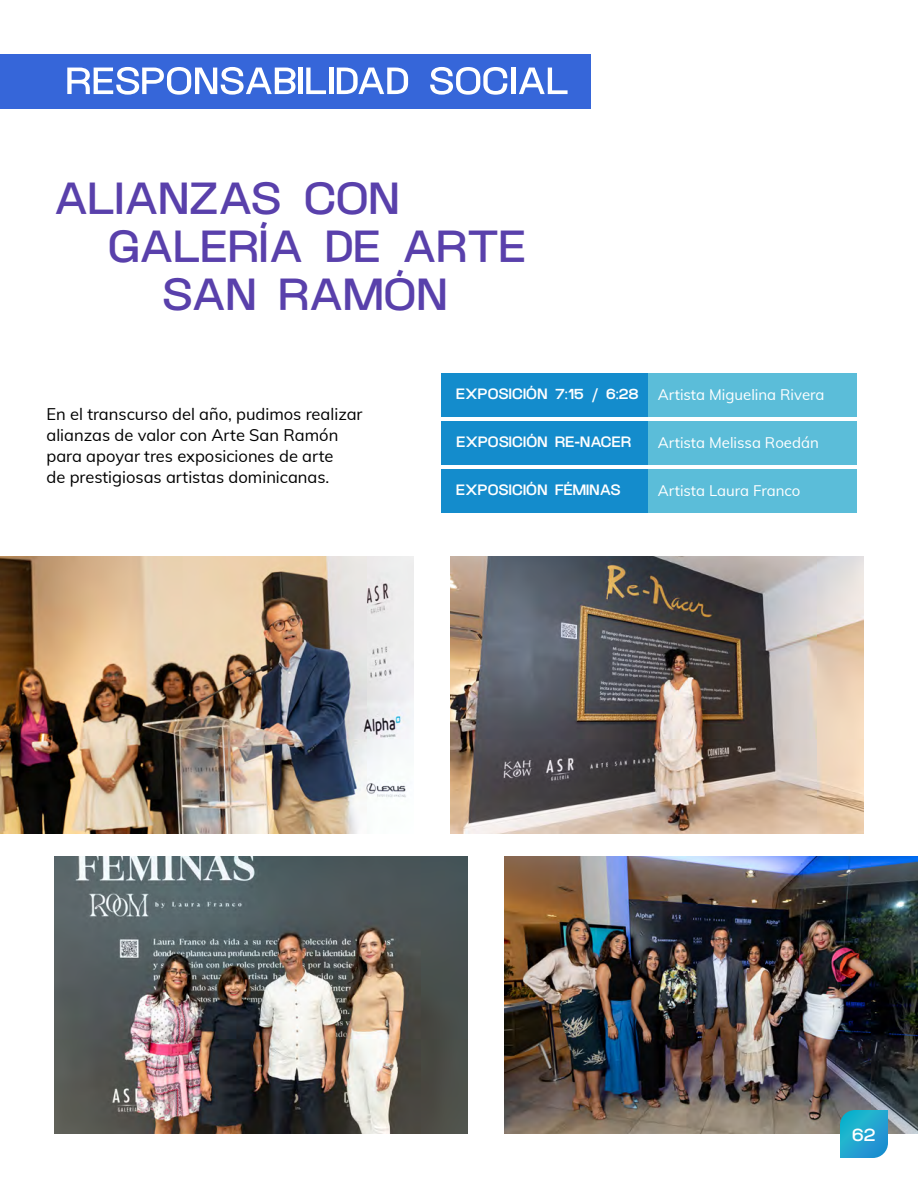
<style>
.page{position:relative;width:918px;height:1188px;background:#fff}
.page>*{position:absolute;margin:0;border:0;box-sizing:border-box;transform-origin:0 0}
.t1{font:600 45px "Clover Grotesk";color:#5940ab}
.t2{font:600 18px "Clover Grotesk";color:#fff}
.t3{font:16.5px/21px "Mulish";color:#000}
.t4{font:15px "Mulish";color:#fff}
.t5{font:700 15px "Clover Grotesk";color:#fff}
</style>
<div class="page">
<div style="left:441px;top:374px;width:212px;height:43px;background:#148ccc"></div>
<div style="left:441px;top:421px;width:212px;height:44px;background:#148ccc"></div>
<div style="left:441px;top:469px;width:212px;height:44px;background:#148ccc"></div>
<div style="left:648px;top:374px;width:208px;height:43px;background:#5bbdd9"></div>
<div style="left:648px;top:421px;width:208px;height:44px;background:#5bbdd9"></div>
<div style="left:648px;top:469px;width:208px;height:44px;background:#5bbdd9"></div>
<img style="left:0;top:556px;width:414px;height:278px">
<img style="left:54px;top:856px;width:414px;height:278px">
<img style="left:450px;top:556px;width:414px;height:278px">
<img style="left:504px;top:856px;width:414px;height:278px">
<div style="left:0;top:54px;width:591px;height:55px;background:#3666d9"></div>
<svg style="left:67px;top:67px;width:229px;height:28px"></svg>
<hr style="left:299px;top:68px;width:4px;height:26px;background:#fff">
<svg style="left:306px;top:68px;width:20px;height:26px"></svg>
<hr style="left:329px;top:68px;width:4px;height:26px;background:#fff">
<svg style="left:337px;top:68px;width:71px;height:26px"></svg>
<svg style="left:430px;top:67px;width:77px;height:28px"></svg>
<hr style="left:511px;top:68px;width:4px;height:26px;background:#fff">
<svg style="left:519px;top:68px;width:49px;height:26px"></svg>
<svg style="left:840px;top:1110px;width:48px;height:48px;background:#26a6ce"></svg>
<h1 class="t1" style="left:54px;top:173px;width:347px">ALIANZAS CON</h1>
<h1 class="t1" style="left:108px;top:221px;width:420px">GALERÍA DE ARTE</h1>
<h1 class="t1" style="left:162px;top:269px;width:287px">SAN RAMÓN</h1>
<p class="t3" style="left:46px;top:403px;width:318px">En el transcurso del año, pudimos realizar alianzas de valor con Arte San Ramón para apoyar tres exposiciones de arte<br>de prestigiosas artistas dominicanas.</p>
<p class="t5" style="left:456px;top:386px;width:184px">EXPOSICIÓN 7:15 / 6:28</p>
<p class="t5" style="left:456px;top:433px;width:176px">EXPOSICIÓN RE-NACER</p>
<p class="t5" style="left:456px;top:482px;width:166px">EXPOSICIÓN FÉMINAS</p>
<p class="t4" style="left:658px;top:384px;width:168px">Artista Miguelina Rivera</p>
<p class="t4" style="left:658px;top:432px;width:163px">Artista Melissa Roedán</p>
<p class="t4" style="left:658px;top:480px;width:144px">Artista Laura Franco</p>
<p class="t2" style="left:852px;top:1124px;width:25px">62</p>
</div>
